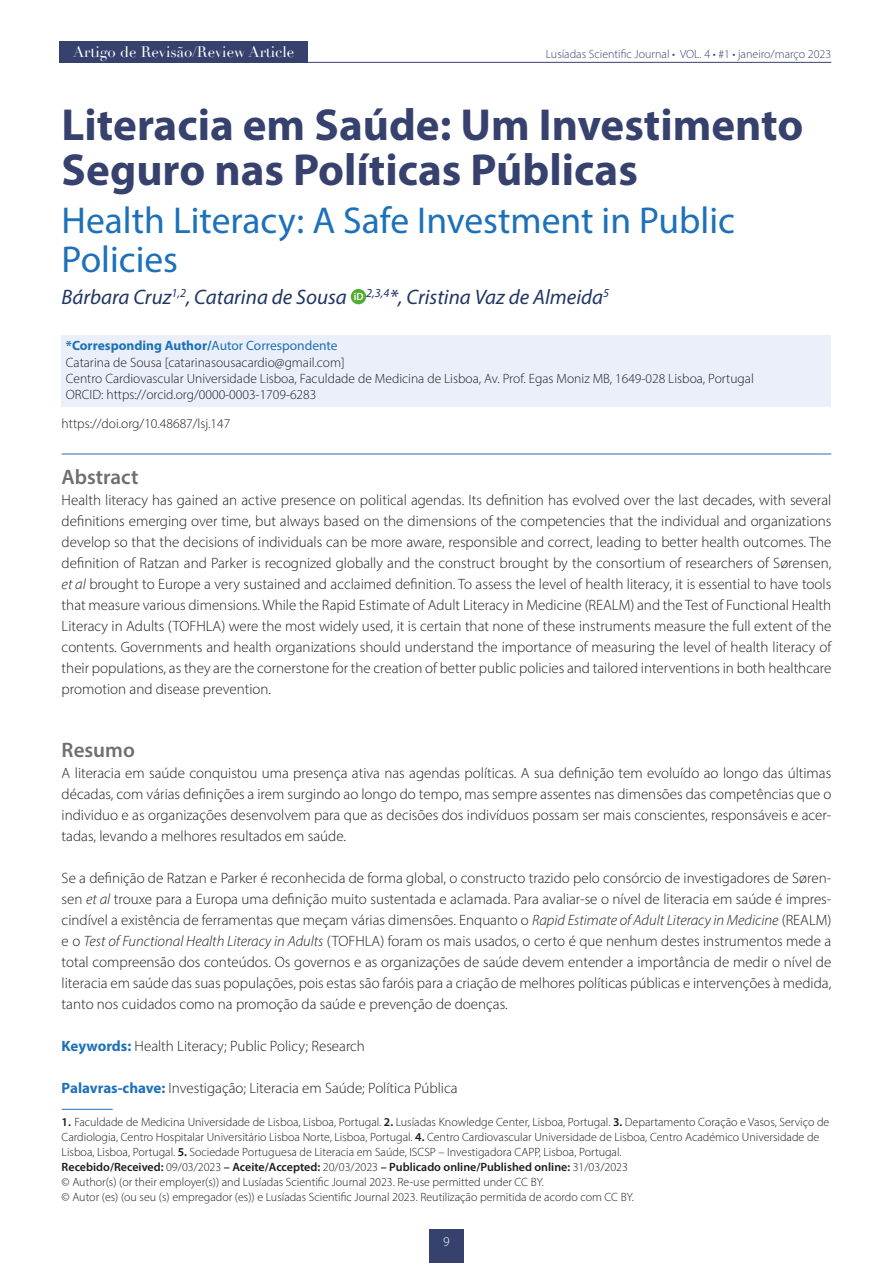
<style>
.page{position:relative;width:893px;height:1263px;background:#fff}
.page>*{position:absolute;margin:0;border:0;box-sizing:border-box;transform-origin:0 0}
.t1{font:700 45px/45px "Myriad Pro";color:#36426d}
.t2{font:37.5px/39px "Myriad Pro";color:#1d71b8}
.t3{font:italic 21px "Myriad Pro";color:#203663}
.t4{font:600 21px "Myriad Pro";color:#706f6f}
.t5{font:300 15px/21px "Myriad Pro";color:#1d1d1b;text-align:justify}
.t6{font:15px "Didot";color:#fff}
.t7{font:300 13.5px/16.2px "Myriad Pro";color:#1d1d1b}
.t8{font:300 13.5px "Myriad Pro";color:#fff}
.t9{font:300 12px/15px "Myriad Pro";color:#1d1d1b}
.t10{font:300 12px "Myriad Pro";color:#36426d}
.s1{font-weight:700;color:#1d71b8}
.s2{font-weight:400;color:#1d71b8}
.s3{font-style:italic}
.s4{font-weight:600}
</style>
<div class="page">
<hr style="left:62px;top:62px;width:769px;height:1px;background:#36426d">
<div style="left:429px;top:1229px;width:34px;height:34px;background:#36426d"></div>
<div style="left:59px;top:41px;width:248px;height:21px;background:#36426d"></div>
<div style="left:62px;top:336px;width:769px;height:22px;background:#ebeff9"></div>
<div style="left:62px;top:352px;width:769px;height:22px;background:#ebeff9"></div>
<div style="left:62px;top:368px;width:769px;height:22px;background:#ebeff9"></div>
<div style="left:62px;top:384px;width:769px;height:22px;background:#ebeff9"></div>
<hr style="left:62px;top:454px;width:769px;height:1px;background:#1d71b8">
<div style="left:351px;top:289px;width:15px;height:15px;background:#52ae32;border-radius:50%"></div>
<hr style="left:62px;top:1109px;width:51px;height:1px;background:#1d71b8">
<p class="t6" style="left:73px;top:43px;width:223px">Artigo de Revisão/Review Article</p>
<p class="t10" style="left:546px;top:46px;width:287px">Lusíadas Scientific Journal • VOL. 4 • #1 • janeiro/março 2023</p>
<h1 class="t1" style="left:62px;top:101px;width:743px">Literacia em Saúde: Um Investimento<br>Seguro nas Políticas Públicas</h1>
<h2 class="t2" style="left:62px;top:200px;width:675px">Health Literacy: A Safe Investment in Public<br>Policies</h2>
<h3 class="t3" style="left:62px;top:284px;width:549px">Bárbara Cruz<sup>1,2</sup>, Catarina de Sousa <sup>iD</sup> <sup>2,3,4</sup>*, Cristina Vaz de Almeida<sup>5</sup></h3>
<p class="t7" style="left:66px;top:338px;width:689px"><span class="s1">*Corresponding Author/</span><span class="s2">Autor Correspondente<br></span>Catarina de Sousa [catarinasousacardio@gmail.com]<br>Centro Cardiovascular Universidade Lisboa, Faculdade de Medicina de Lisboa, Av. Prof. Egas Moniz MB, 1649‑028 Lisboa, Portugal ORCID: https://orcid.org/0000‑0003‑1709‑6283</p>
<p class="t7" style="left:62px;top:415px;width:170px">https://doi.org/10.48687/lsj.147</p>
<h3 class="t4" style="left:62px;top:464px;width:78px">Abstract</h3>
<p class="t5" style="left:62px;top:490px;width:771px">Health literacy has gained an active presence on political agendas. Its definition has evolved over the last decades, with several definitions emerging over time, but always based on the dimensions of the competencies that the individual and organizations develop so that the decisions of individuals can be more aware, responsible and correct, leading to better health outcomes. The definition of Ratzan and Parker is recognized globally and the construct brought by the consortium of researchers of Sørensen, <span class="s3">et al</span> brought to Europe a very sustained and acclaimed definition. To assess the level of health literacy, it is essential to have tools that measure various dimensions. While the Rapid Estimate of Adult Literacy in Medicine (REALM) and the Test of Functional Health Literacy in Adults (TOFHLA) were the most widely used, it is certain that none of these instruments measure the full extent of the contents. Governments and health organizations should understand the importance of measuring the level of health literacy of their populations, as they are the cornerstone for the creation of better public policies and tailored interventions in both healthcare promotion and disease prevention.</p>
<h3 class="t4" style="left:62px;top:737px;width:75px">Resumo</h3>
<p class="t5" style="left:62px;top:763px;width:771px">A literacia em saúde conquistou uma presença ativa nas agendas políticas. A sua definição tem evoluído ao longo das últimas décadas, com várias definições a irem surgindo ao longo do tempo, mas sempre assentes nas dimensões das competências que o individuo e as organizações desenvolvem para que as decisões dos indivíduos possam ser mais conscientes, responsáveis e acer‑ tadas, levando a melhores resultados em saúde.</p>
<p class="t5" style="left:62px;top:868px;width:771px">Se a definição de Ratzan e Parker é reconhecida de forma global, o constructo trazido pelo consórcio de investigadores de Søren‑ sen <span class="s3">et al</span> trouxe para a Europa uma definição muito sustentada e aclamada. Para avaliar‑se o nível de literacia em saúde é impres‑ cindível a existência de ferramentas que meçam várias dimensões. Enquanto o <span class="s3">Rapid Estimate of Adult Literacy in Medicine</span> (REALM) e o <span class="s3">Test of Functional Health Literacy in Adults</span> (TOFHLA) foram os mais usados, o certo é que nenhum destes instrumentos mede a total compreensão dos conteúdos. Os governos e as organizações de saúde devem entender a importância de medir o nível de literacia em saúde das suas populações, pois estas são faróis para a criação de melhores políticas públicas e intervenções à medida, tanto nos cuidados como na promoção da saúde e prevenção de doenças.</p>
<p class="t5" style="left:62px;top:1036px;width:305px"><span class="s1">Keywords:</span> Health Literacy; Public Policy; Research</p>
<p class="t5" style="left:62px;top:1078px;width:397px"><span class="s1">Palavras‐chave:</span> Investigação; Literacia em Saúde; Política Pública</p>
<p class="t9" style="left:62px;top:1115px;width:769px"><span class="s4">1.</span> Faculdade de Medicina Universidade de Lisboa, Lisboa, Portugal. <span class="s4">2.</span> Lusíadas Knowledge Center, Lisboa, Portugal. <span class="s4">3.</span> Departamento Coração e Vasos, Serviço de Cardiologia, Centro Hospitalar Universitário Lisboa Norte, Lisboa, Portugal. <span class="s4">4.</span> Centro Cardiovascular Universidade de Lisboa, Centro Académico Universidade de Lisboa, Lisboa, Portugal. <span class="s4">5.</span> Sociedade Portuguesa de Literacia em Saúde, ISCSP – Investigadora CAPP, Lisboa, Portugal.<br><span class="s4">Recebido/Received:</span> 09/03/2023 <span class="s4">– Aceite/Accepted:</span> 20/03/2023 <span class="s4">– Publicado online/Published online:</span> 31/03/2023<br>© Author(s) (or their employer(s)) and Lusíadas Scientific Journal 2023. Re‑use permitted under CC BY.<br>© Autor (es) (ou seu (s) empregador (es)) e Lusíadas Scientific Journal 2023. Reutilização permitida de acordo com CC BY.</p>
<p class="t8" style="left:443px;top:1233px;width:8px">9</p>
</div>
